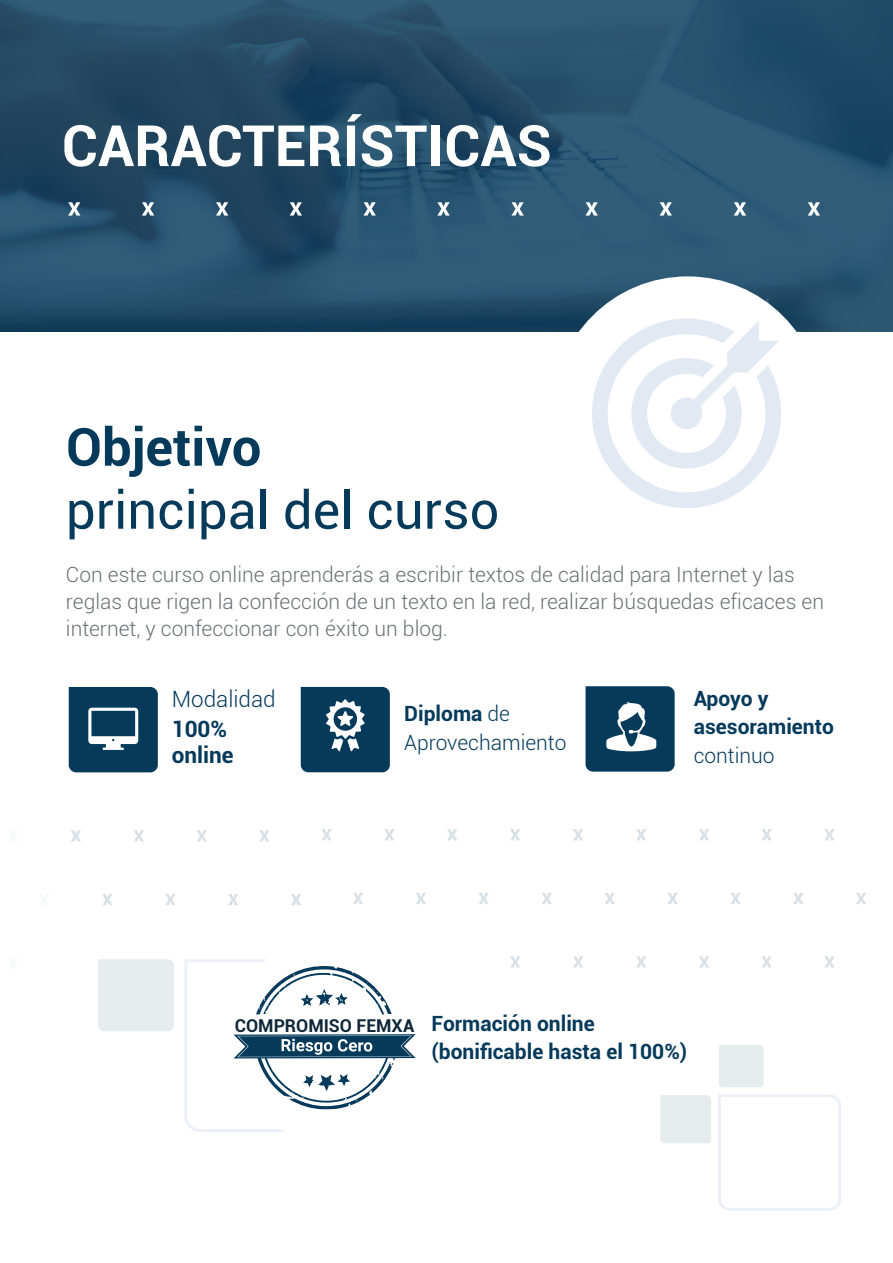
<style>
.page{position:relative;width:893px;height:1263px;background:#fff}
.page>*{position:absolute;margin:0;border:0;box-sizing:border-box;transform-origin:0 0}
.t1{font:700 57px "Roboto";color:#fff}
.t2{font:52.5px "Roboto";color:#053a5b}
.t3{font:700 52.5px "Roboto";color:#053a5b}
.t4{font:700 22.5px/25.5px "Roboto";color:#053a5b}
.t5{font:300 22.5px "Roboto";color:#053a5b}
.t6{font:300 21px/27px "Roboto";color:#6c7075}
.t7{font:700 21px/28.5px "Roboto";color:#053a5b}
.t8{font:300 21px/28.5px "Roboto";color:#053a5b}
.t9{font:700 17.7px "Roboto";color:#0f2739}
.s1{font-weight:700}
</style>
<div class="page">
<svg style="left:0;top:0;width:893px;height:332px;background:#26506b"></svg>
<svg style="left:68px;top:202px;width:12px;height:14px"></svg>
<svg style="left:142px;top:202px;width:12px;height:14px"></svg>
<svg style="left:216px;top:202px;width:12px;height:14px"></svg>
<svg style="left:290px;top:202px;width:12px;height:14px"></svg>
<svg style="left:363px;top:202px;width:13px;height:14px"></svg>
<svg style="left:437px;top:202px;width:13px;height:14px"></svg>
<svg style="left:585px;top:202px;width:13px;height:14px"></svg>
<svg style="left:511px;top:202px;width:13px;height:14px"></svg>
<svg style="left:808px;top:202px;width:12px;height:14px"></svg>
<svg style="left:734px;top:202px;width:12px;height:14px"></svg>
<svg style="left:660px;top:202px;width:12px;height:14px"></svg>
<svg style="left:69px;top:687px;width:89px;height:85px;background:#204f6d"></svg>
<svg style="left:586px;top:686px;width:89px;height:86px;background:#2b5874"></svg>
<svg style="left:301px;top:687px;width:89px;height:85px;background:#24526f"></svg>
<div style="left:719px;top:1045px;width:45px;height:42px;background:#e6ebee"></div>
<svg style="left:660px;top:1094px;width:181px;height:117px"></svg>
<div style="left:553px;top:276px;width:269px;height:270px;background:#fff;border-radius:50%"></div>
<svg style="left:824px;top:956px;width:11px;height:11px"></svg>
<svg style="left:761px;top:956px;width:11px;height:11px"></svg>
<svg style="left:699px;top:956px;width:10px;height:11px"></svg>
<svg style="left:636px;top:956px;width:10px;height:11px"></svg>
<svg style="left:824px;top:829px;width:11px;height:11px"></svg>
<svg style="left:761px;top:829px;width:11px;height:11px"></svg>
<svg style="left:699px;top:829px;width:10px;height:11px"></svg>
<svg style="left:636px;top:829px;width:10px;height:11px"></svg>
<svg style="left:573px;top:956px;width:10px;height:11px"></svg>
<svg style="left:573px;top:829px;width:10px;height:11px"></svg>
<svg style="left:856px;top:893px;width:10px;height:11px"></svg>
<svg style="left:793px;top:893px;width:10px;height:11px"></svg>
<svg style="left:731px;top:893px;width:10px;height:11px"></svg>
<svg style="left:605px;top:893px;width:10px;height:11px"></svg>
<svg style="left:668px;top:893px;width:10px;height:11px"></svg>
<svg style="left:510px;top:956px;width:10px;height:11px"></svg>
<svg style="left:447px;top:829px;width:10px;height:11px"></svg>
<svg style="left:510px;top:829px;width:10px;height:11px"></svg>
<svg style="left:384px;top:829px;width:11px;height:11px"></svg>
<svg style="left:321px;top:829px;width:11px;height:11px"></svg>
<svg style="left:416px;top:893px;width:10px;height:11px"></svg>
<svg style="left:479px;top:893px;width:10px;height:11px"></svg>
<svg style="left:542px;top:893px;width:10px;height:11px"></svg>
<svg style="left:353px;top:893px;width:10px;height:11px"></svg>
<svg style="left:259px;top:830px;width:10px;height:11px"></svg>
<svg style="left:197px;top:830px;width:10px;height:11px"></svg>
<svg style="left:134px;top:830px;width:10px;height:11px"></svg>
<svg style="left:71px;top:830px;width:10px;height:11px"></svg>
<svg style="left:291px;top:894px;width:10px;height:11px"></svg>
<svg style="left:228px;top:894px;width:10px;height:11px"></svg>
<svg style="left:102px;top:894px;width:10px;height:11px"></svg>
<svg style="left:165px;top:894px;width:10px;height:11px"></svg>
<div style="left:98px;top:959px;width:76px;height:72px;background:#e6ebee"></div>
<svg style="left:592px;top:298px;width:210px;height:210px"></svg>
<div style="left:671px;top:397px;width:31px;height:32px;background:#e3e9f3;border-radius:50%"></div>
<svg style="left:184px;top:959px;width:232px;height:173px"></svg>
<h1 class="t1" style="left:62px;top:106px;width:492px">CARACTERÍSTICAS</h1>
<h2 class="t3" style="left:66px;top:410px;width:197px">Objetivo</h2>
<h2 class="t2" style="left:66px;top:473px;width:435px">principal del curso</h2>
<p class="t6" style="left:66px;top:560px;width:760px">Con este curso online aprenderás a escribir textos de calidad para Internet y las reglas que rigen la confección de un texto en la red, realizar búsquedas eficaces en internet, y confeccionar con éxito un blog.</p>
<p class="t5" style="left:172px;top:683px;width:105px">Modalidad</p>
<p class="t4" style="left:172px;top:715px;width:63px">100% online</p>
<p class="t8" style="left:404px;top:699px;width:164px"><span class="s1">Diploma</span> de<br>Aprovechamiento</p>
<p class="t7" style="left:694px;top:683px;width:142px">Apoyo y asesoramiento</p>
<p class="t8" style="left:694px;top:740px;width:82px">continuo</p>
<p class="t9" style="left:235px;top:1013px;width:181px">COMPROMISO FEMXA</p>
<p class="t7" style="left:432px;top:1008px;width:257px">Formación online (bonificable hasta el 100%)</p>
</div>
